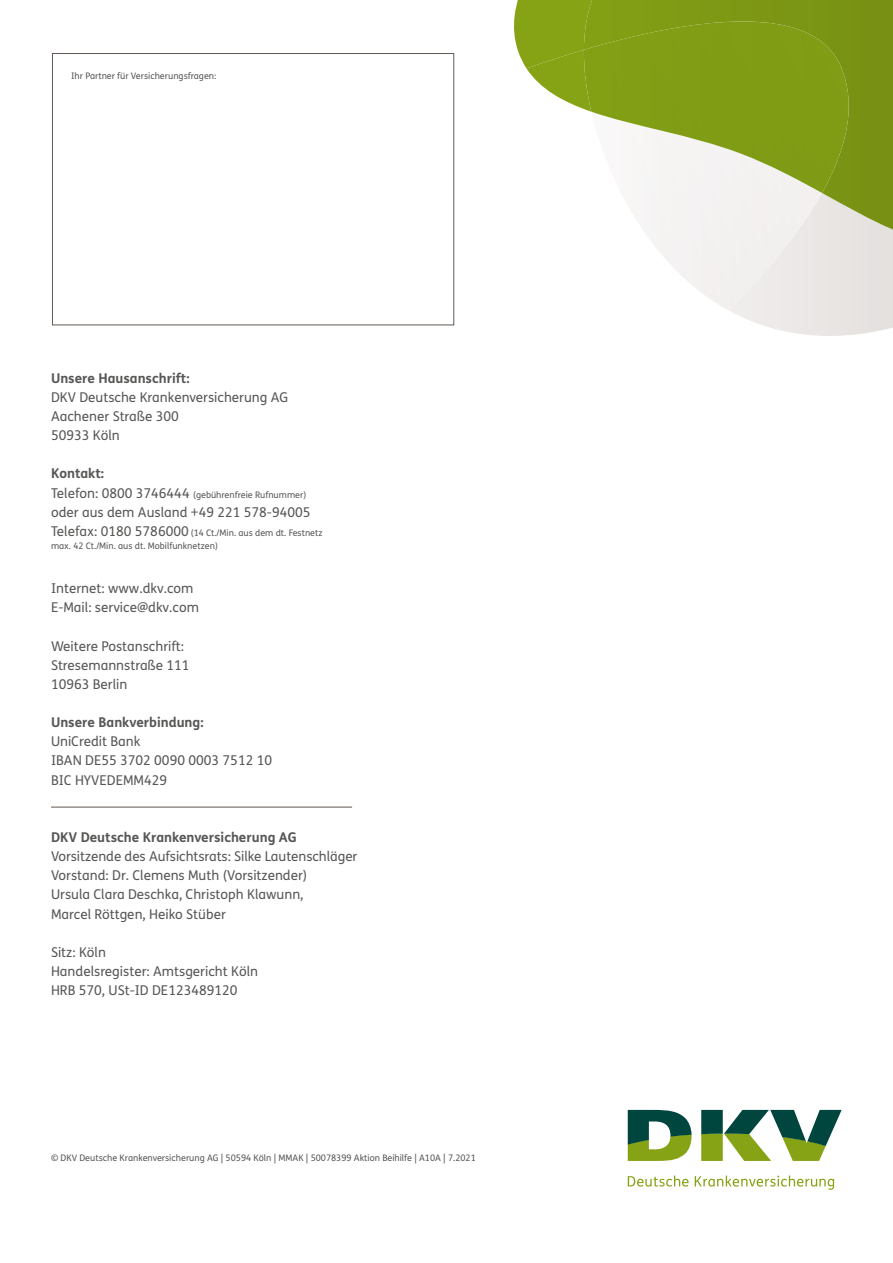
<style>
.page{position:relative;width:893px;height:1263px;background:#fff}
.page>*{position:absolute;margin:0;border:0;box-sizing:border-box;transform-origin:0 0}
.t1{font:13.5px/19.2px "FS Me";color:#575756}
.t2{font:700 13.5px "FS Me";color:#575756}
.t3{font:9px/12.8px "FS Me";color:#575756}
.s1{font-size:13.5px}
</style>
<div class="page">
<svg style="left:729px;top:230px;width:164px;height:106px;background:#eae6e5"></svg>
<img style="left:651px;top:230px;width:171px;height:80px">
<svg style="left:603px;top:0;width:290px;height:230px"></svg>
<svg style="left:514px;top:0;width:89px;height:109px"></svg>
<img style="left:584px;top:21px;width:273px;height:172px">
<svg style="left:628px;top:1175px;width:61px;height:11px"></svg>
<svg style="left:695px;top:1175px;width:139px;height:15px"></svg>
<svg style="left:628px;top:1110px;width:64px;height:51px"></svg>
<svg style="left:701px;top:1110px;width:141px;height:51px"></svg>
<hr style="left:51px;top:807px;width:301px;height:1px;background:#625954">
<div style="left:52px;top:53px;width:402px;height:272px;border:1px solid #625954"></div>
<p class="t3" style="left:71px;top:71px;width:147px">Ihr Partner für Versicherungsfragen:</p>
<p class="t2" style="left:51px;top:373px;width:140px">Unsere Hausanschrift:</p>
<p class="t1" style="left:51px;top:389px;width:239px">DKV Deutsche Krankenversicherung AG<br>Aachener Straße 300<br>50933 Köln</p>
<p class="t2" style="left:51px;top:469px;width:55px">Kontakt:</p>
<p class="t3" style="left:51px;top:489px;width:257px"><span class="s1">Telefon: 0800 3746444</span> (gebührenfreie Rufnummer)</p>
<p class="t1" style="left:51px;top:504px;width:261px">oder aus dem Ausland +49 221 578-94005</p>
<p class="t3" style="left:51px;top:527px;width:273px"><span class="s1">Telefax: 0180 5786000</span> (14 Ct./Min. aus dem dt. Festnetz max. 42 Ct./Min. aus dt. Mobilfunknetzen)</p>
<p class="t1" style="left:51px;top:580px;width:150px">Internet: www.dkv.com<br>E-Mail: service@dkv.com</p>
<p class="t1" style="left:51px;top:638px;width:140px">Weitere Postanschrift:<br>Stresemannstraße 111<br>10963 Berlin</p>
<p class="t2" style="left:51px;top:717px;width:154px">Unsere Bankverbindung:</p>
<p class="t1" style="left:51px;top:733px;width:223px">UniCredit Bank<br>IBAN DE55 3702 0090 0003 7512 10<br>BIC HYVEDEMM429</p>
<p class="t2" style="left:51px;top:832px;width:247px">DKV Deutsche Krankenversicherung AG</p>
<p class="t1" style="left:51px;top:848px;width:308px">Vorsitzende des Aufsichtsrats: Silke Lautenschläger Vorstand: Dr. Clemens Muth (Vorsitzender)<br>Ursula Clara Deschka, Christoph Klawunn,<br>Marcel Röttgen, Heiko Stüber</p>
<p class="t1" style="left:51px;top:944px;width:209px">Sitz: Köln<br>Handelsregister: Amtsgericht Köln<br>HRB 570, USt-ID DE123489120</p>
<p class="t3" style="left:51px;top:1152px;width:426px">© DKV Deutsche Krankenversicherung AG | 50594 Köln | MMAK | 50078399 Aktion Beihilfe | A10A | 7.2021</p>
</div>
